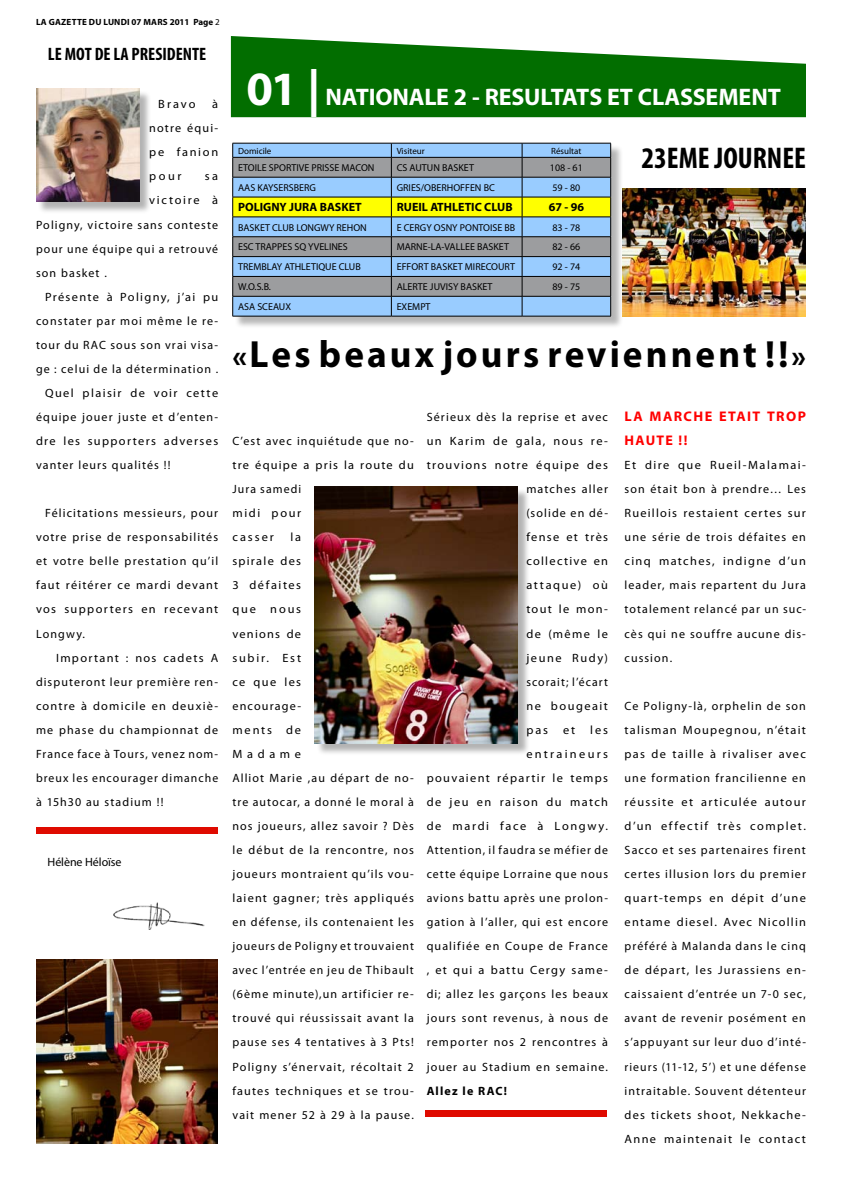
<style>
.page{position:relative;width:842px;height:1191px;background:#fff}
.page>*{position:absolute;margin:0;border:0;box-sizing:border-box;transform-origin:0 0}
.t1{font:700 38px "Myriad Pro";letter-spacing:.085em;color:#000}
.t2{font:700 condensed 30px "Myriad Pro";color:#000}
.t3{font:700 24px "Myriad Pro";color:#fff}
.t4{font:700 condensed 18px "Myriad Pro";color:#000}
.t5{font:700 14px "Myriad Pro";letter-spacing:.105em;color:#f00}
.t6{font:12px/24px "Myriad Pro";letter-spacing:.095em;color:#000;text-align:justify}
.t7{font:700 12px "Myriad Pro";color:#000}
.t8{font:12px "Myriad Pro";letter-spacing:-.005em;color:#000}
.t9{font:12px "Myriad Pro";letter-spacing:.14em;color:#000}
.t10{font:10px "Myriad Pro";color:#000}
.t11{font:700 9px "Myriad Pro";letter-spacing:.02em;color:#000}
.t12{font:9px "Myriad Pro";color:#000}
.s1{font-weight:400}
.s2{font-size:48px}
.s3{font-size:32px}
</style>
<div class="page">
<div style="left:316px;top:488px;width:214px;height:267px;background:#000;opacity:.3"></div>
<img style="left:315px;top:486px;width:203px;height:258px">
<div style="left:36px;top:827px;width:181px;height:6px;background:#df0a00"></div>
<div style="left:38px;top:90px;width:114px;height:124px;background:#000;opacity:.3"></div>
<img style="left:36px;top:88px;width:103px;height:113px">
<img style="left:113px;top:902px;width:91px;height:27px">
<div style="left:234px;top:144px;width:389px;height:185px;background:#000;opacity:.29"></div>
<hr style="left:232px;top:316px;width:159px;height:1px;background:#000">
<hr style="left:391px;top:316px;width:131px;height:1px;background:#000">
<hr style="left:522px;top:316px;width:89px;height:1px;background:#000">
<svg style="left:232px;top:143px;width:379px;height:173px"></svg>
<svg style="left:231px;top:36px;width:575px;height:81px;fill:#026e00"></svg>
<img style="left:623px;top:188px;width:183px;height:129px">
<img style="left:36px;top:960px;width:181px;height:183px">
<div style="left:425px;top:1110px;width:182px;height:7px;background:#df0a00"></div>
<p class="t11" style="left:36px;top:16px;width:185px">la gazette du lundi 07 mars 2011 page <span class="s1">2</span></p>
<h3 class="t4" style="left:48px;top:43px;width:160px">LE MOT DE LA PRESIDENTE</h3>
<p class="t6" style="left:158px;top:92px;width:39px">Bravo</p>
<p class="t6" style="left:149px;top:92px;width:70px;text-indent:63px">à notre équi&shy;pe fanion pour</p>
<p class="t6" style="left:205px;top:164px;width:15px">sa</p>
<p class="t9" style="left:149px;top:193px;width:70px">victoire à</p>
<p class="t6" style="left:36px;top:212px;width:184px">Poligny, victoire sans conteste</p>
<p class="t6" style="left:36px;top:236px;width:184px">pour une équipe qui a retrouvé</p>
<p class="t6" style="left:36px;top:260px;width:72px">son basket .</p>
<p class="t6" style="left:45px;top:284px;width:175px">Présente à Poligny, j’ai pu</p>
<p class="t6" style="left:36px;top:308px;width:184px">constater par moi même le re-</p>
<p class="t6" style="left:36px;top:332px;width:184px">tour du RAC sous son vrai visa-</p>
<p class="t6" style="left:36px;top:357px;width:184px">ge : celui de la détermination .</p>
<p class="t6" style="left:45px;top:381px;width:175px">Quel plaisir de voir cette</p>
<p class="t6" style="left:36px;top:405px;width:184px">équipe jouer juste et d’enten-</p>
<p class="t6" style="left:36px;top:429px;width:184px">dre les supporters adverses</p>
<p class="t6" style="left:36px;top:453px;width:136px">vanter leurs qualités !!</p>
<p class="t6" style="left:36px;top:501px;width:184px;text-indent:9px">Félicitations messieurs, pour votre prise de responsabilités et votre belle prestation qu’il faut réitérer ce mardi devant vos supporters en recevant Longwy.</p>
<p class="t6" style="left:36px;top:645px;width:184px;text-indent:20px">Important : nos cadets A disputeront leur première ren&shy;contre à domicile en deuxiè&shy;me phase du championnat de France face à Tours, venez nom&shy;breux les encourager dimanche à 15h30 au stadium !!</p>
<p class="t8" style="left:48px;top:854px;width:75px">Hélène Héloïse</p>
<h3 class="t3" style="left:247px;top:82px;width:92px"><span class="s2">01 |</span> NATI</h3>
<h3 class="t3" style="left:375px;top:82px;width:32px">ONALE</h3>
<h3 class="t3" style="left:454px;top:82px;width:45px">2 - RESULTATS</h3>
<h3 class="t3" style="left:607px;top:82px;width:60px">ET CLASSEMENT</h3>
<p class="t12" style="left:238px;top:145px;width:35px">Domicile</p>
<p class="t12" style="left:397px;top:145px;width:29px">Visiteur</p>
<p class="t12" style="left:551px;top:145px;width:32px">Résultat</p>
<p class="t10" style="left:238px;top:161px;width:138px">ETOILE SPORTIVE PRISSE MACON</p>
<p class="t10" style="left:397px;top:161px;width:79px">CS AUTUN BASKET</p>
<p class="t10" style="left:550px;top:161px;width:34px">108 - 61</p>
<p class="t10" style="left:238px;top:181px;width:79px">AAS KAYSERSBERG</p>
<p class="t10" style="left:397px;top:181px;width:100px">GRIES/OBERHOFFEN BC</p>
<p class="t10" style="left:552px;top:181px;width:29px">59 - 80</p>
<p class="t7" style="left:238px;top:200px;width:23px">POLIGN</p>
<p class="t7" style="left:279px;top:200px;width:23px">Y JURA</p>
<p class="t7" style="left:320px;top:200px;width:36px">BAS KET</p>
<p class="t7" style="left:397px;top:200px;width:8px">RUEIL</p>
<p class="t7" style="left:430px;top:200px;width:28px">ATHLETI</p>
<p class="t7" style="left:475px;top:200px;width:39px">C CLUB</p>
<p class="t7" style="left:549px;top:200px;width:37px">67 - 96</p>
<p class="t10" style="left:238px;top:221px;width:130px">BASKET CLUB LONGWY REHON</p>
<p class="t10" style="left:397px;top:221px;width:120px">E CERGY OSNY PONTOISE BB</p>
<p class="t10" style="left:552px;top:221px;width:29px">83 - 78</p>
<p class="t10" style="left:238px;top:241px;width:111px">ESC TRAPPES SQ YVELINES</p>
<p class="t10" style="left:397px;top:241px;width:114px">MARNE-LA-VALLEE BASKET</p>
<p class="t10" style="left:552px;top:241px;width:29px">82 - 66</p>
<p class="t10" style="left:238px;top:261px;width:124px">TREMBLAY ATHLETIQUE CLUB</p>
<p class="t10" style="left:397px;top:261px;width:120px">EFFORT BASKET MIRECOURT</p>
<p class="t10" style="left:552px;top:261px;width:29px">92 - 74</p>
<p class="t10" style="left:238px;top:280px;width:34px">W.O.S.B.</p>
<p class="t10" style="left:397px;top:280px;width:97px">ALERTE JUVISY BASKET</p>
<p class="t10" style="left:552px;top:280px;width:29px">89 - 75</p>
<p class="t10" style="left:238px;top:300px;width:54px">ASA SCEAUX</p>
<p class="t10" style="left:397px;top:300px;width:35px">EXEMPT</p>
<h2 class="t2" style="left:641px;top:140px;width:166px">23EME JOURNEE</h2>
<h1 class="t1" style="left:232px;top:329px;width:575px"><span class="s3">«</span>Les beaux jours reviennent !!<span class="s3">»</span></h1>
<p class="t6" style="left:232px;top:429px;width:183px;text-align:left">C’est avec inquiétude que no&shy;tre équipe a pris la route du<br>Jura samedi<br>midi pour<br>casser</p>
<p class="t6" style="left:232px;top:525px;width:183px;text-align:left;text-indent:58px">la<br>spirale des<br>3 défaites<br>que nous<br>venions de<br>subir. Est<br>ce que les<br>encourage-<br>ments de<br>Madame<br>Alliot Marie ,au départ de no&shy;tre autocar, a donné le moral à nos joueurs, allez savoir ? Dès le début de la rencontre, nos joueurs montraient qu’ils vou&shy;laient gagner; très appliqués en défense, ils contenaient les joueurs de Poligny et trouvaient avec l’entrée en jeu de Thibault (6ème minute),un artificier re&shy;trouvé qui réussissait avant la pause ses 4 tentatives à 3 Pts!<br>Poligny s’énervait, récoltait 2 fautes techniques et se trou&shy;vait mener 52 à 29 à la pause.</p>
<p class="t6" style="left:427px;top:405px;width:183px;text-align:right">Sérieux dès la reprise et avec un Karim de gala, nous re&shy;trouvions notre équipe des matches aller<br>(solide en dé-<br>fense et très<br>collective en<br>attaque) où<br>tout le mon-<br>de (même le<br>jeune Rudy)<br>scorait; l’écart<br>ne bougeait<br>pas et les<br>entraineurs<br>pouvaient répartir le temps de jeu en raison du match de mardi face à Longwy.<br>Attention, il faudra se méfier de cette équipe Lorraine que nous avions battu après une prolon&shy;gation à l’aller, qui est encore qualifiée en Coupe de France , et qui a battu Cergy same&shy;di; allez les garçons les beaux jours sont revenus, à nous de remporter nos 2 rencontres à jouer au Stadium en semaine.</p>
<p class="t7" style="left:427px;top:1082px;width:82px">Allez le RAC!</p>
<p class="t5" style="left:625px;top:407px;width:37px">LA MAR</p>
<p class="t5" style="left:683px;top:407px;width:45px">CHE ETAIT</p>
<p class="t5" style="left:767px;top:407px;width:39px">TROP</p>
<p class="t5" style="left:625px;top:431px;width:22px">HAUTE</p>
<p class="t5" style="left:679px;top:431px;width:10px">!!</p>
<p class="t6" style="left:625px;top:453px;width:183px">Et dire que Rueil-Malamai&shy;son était bon à prendre… Les Rueillois restaient certes sur une série de trois défaites en cinq matches, indigne d’un leader, mais repartent du Jura totalement relancé par un suc&shy;cès qui ne souffre aucune dis&shy;cussion.</p>
<p class="t6" style="left:625px;top:693px;width:183px">Ce Poligny-là, orphelin de son talisman Moupegnou, n’était pas de taille à rivaliser avec une formation francilienne en réussite et articulée autour d’un effectif très complet.<br>Sacco et ses partenaires firent certes illusion lors du premier quart-temps en dépit d’une entame diesel. Avec Nicollin préféré à Malanda dans le cinq de départ, les Jurassiens en&shy;caissaient d’entrée un 7-0 sec, avant de revenir posément en s’appuyant sur leur duo d’inté&shy;rieurs (11-12, 5’) et une défense intraitable. Souvent détenteur des tickets shoot, Nekkache-Anne maintenait le contact</p>
</div>
